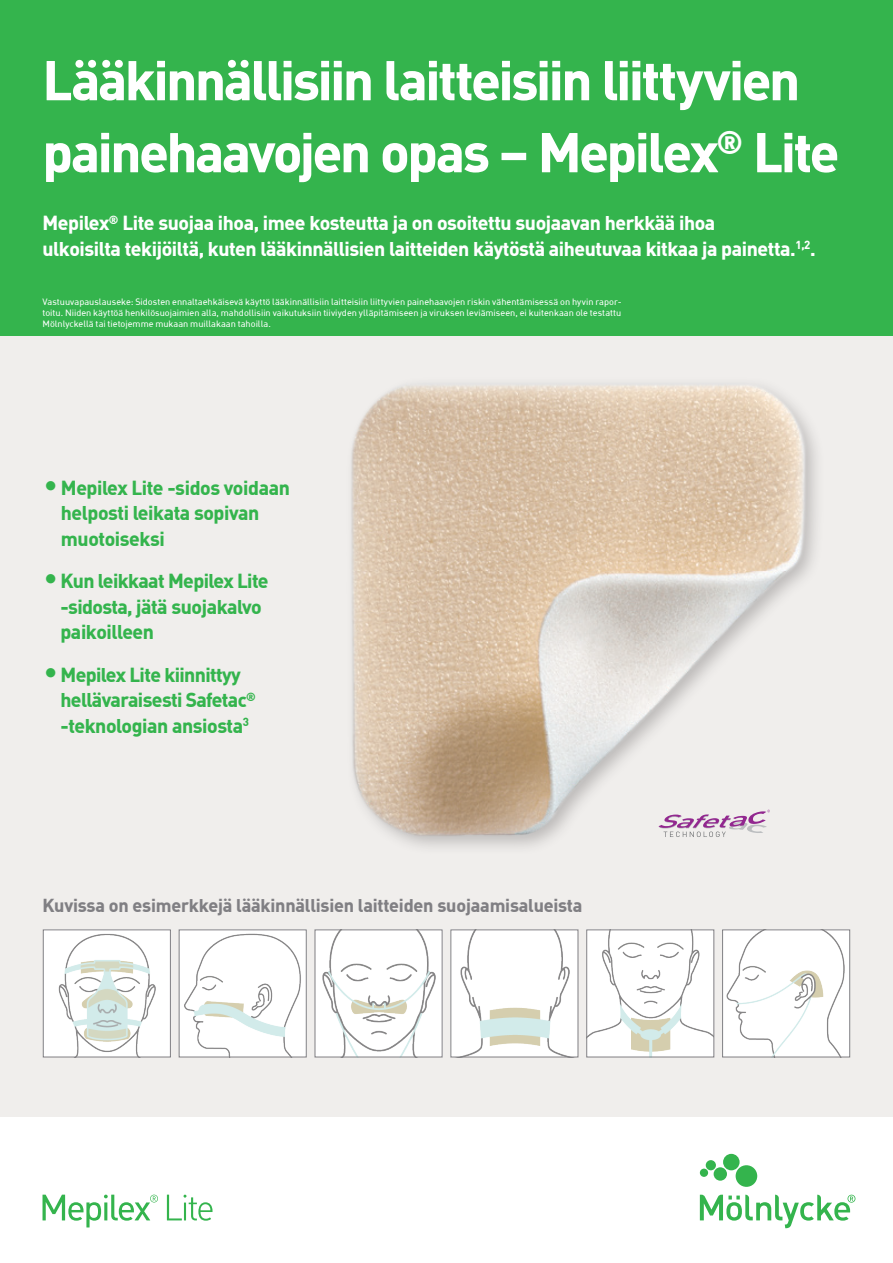
<style>
.page{position:relative;width:893px;height:1263px;background:#fff}
.page>*{position:absolute;margin:0;border:0;box-sizing:border-box;transform-origin:0 0}
.t1{font:700 54px/72px "Molnlycke Din";letter-spacing:-.04em;color:#fff}
.t2{font:700 19.5px/25.5px "Molnlycke Din";letter-spacing:-.025em;color:#34b44d}
.t3{font:700 19.5px "Molnlycke Din";letter-spacing:-.02em;color:#fff}
.t4{font:700 18px "Molnlycke Din";letter-spacing:-.01em;color:#807f83}
.t5{font:9px/10.8px "Molnlycke Din";color:#fff;text-align:justify}
.s1{font-size:27px}
</style>
<div class="page">
<div style="left:0;top:0;width:893px;height:336px;background:#34b44d"></div>
<svg style="left:700px;top:1154px;width:155px;height:74px"></svg>
<div style="left:0;top:336px;width:893px;height:780px;background:#f0eeec"></div>
<svg style="left:167px;top:1194px;width:46px;height:27px"></svg>
<svg style="left:43px;top:1194px;width:115px;height:33px"></svg>
<img style="left:314px;top:383px;width:537px;height:570px">
<svg style="left:658px;top:810px;width:112px;height:27px"></svg>
<img style="left:45px;top:931px;width:124px;height:124px">
<div style="left:43px;top:929px;width:128px;height:128px;border:1px solid #807f83"></div>
<img style="left:181px;top:931px;width:124px;height:124px">
<div style="left:179px;top:929px;width:128px;height:128px;border:1px solid #807f83"></div>
<img style="left:317px;top:931px;width:123px;height:124px">
<img style="left:452px;top:931px;width:124px;height:124px">
<div style="left:450px;top:929px;width:128px;height:128px;border:1px solid #807f83"></div>
<img style="left:588px;top:931px;width:124px;height:124px">
<div style="left:586px;top:929px;width:128px;height:128px;border:1px solid #807f83"></div>
<img style="left:724px;top:931px;width:124px;height:124px">
<div style="left:722px;top:929px;width:128px;height:128px;border:1px solid #807f83"></div>
<p class="t1" style="left:43px;top:43px;width:798px">Lääkinnällisiin laitteisiin liittyvien painehaavojen opas – Mepilex<sup>®</sup> Lite</p>
<p class="t3" style="left:43px;top:211px;width:674px">Mepilex<sup>®</sup> Lite suojaa ihoa, imee kosteutta ja on osoitettu suojaavan herkkää ihoa</p>
<p class="t3" style="left:43px;top:237px;width:775px">ulkoisilta tekijöiltä, kuten lääkinnällisien laitteiden käytöstä aiheutuvaa kitkaa ja painetta.<sup>1,2</sup>.</p>
<p class="t5" style="left:43px;top:296px;width:581px">Vastuuvapauslauseke: Sidosten ennaltaehkäisevä käyttö lääkinnällisiin laitteisiin liittyvien painehaavojen riskin vähentämisessä on hyvin rapor&shy;toitu. Niiden käyttöä henkilösuojaimien alla, mahdollisiin vaikutuksiin tiiviyden ylläpitämiseen ja viruksen leviämiseen, ei kuitenkaan ole testattu Mölnlyckellä tai tietojemme mukaan muillakaan tahoilla.</p>
<p class="t2" style="left:61px;top:474px;width:230px;text-indent:-17px"><span class="s1">•</span> Mepilex Lite -sidos voidaan helposti leikata sopivan muotoiseksi</p>
<p class="t2" style="left:60px;top:568px;width:210px;text-indent:-16px"><span class="s1">•</span> Kun leikkaat Mepilex Lite -sidosta, jätä suojakalvo paikoilleen</p>
<p class="t2" style="left:60px;top:661px;width:197px;text-indent:-16px"><span class="s1">•</span> Mepilex Lite kiinnittyy hellävaraisesti Safetac<sup>® </sup>-teknologian ansiosta<sup>3</sup></p>
<p class="t4" style="left:43px;top:894px;width:541px">Kuvissa on esimerkkejä lääkinnällisien laitteiden suojaamisalueista</p>
</div>
